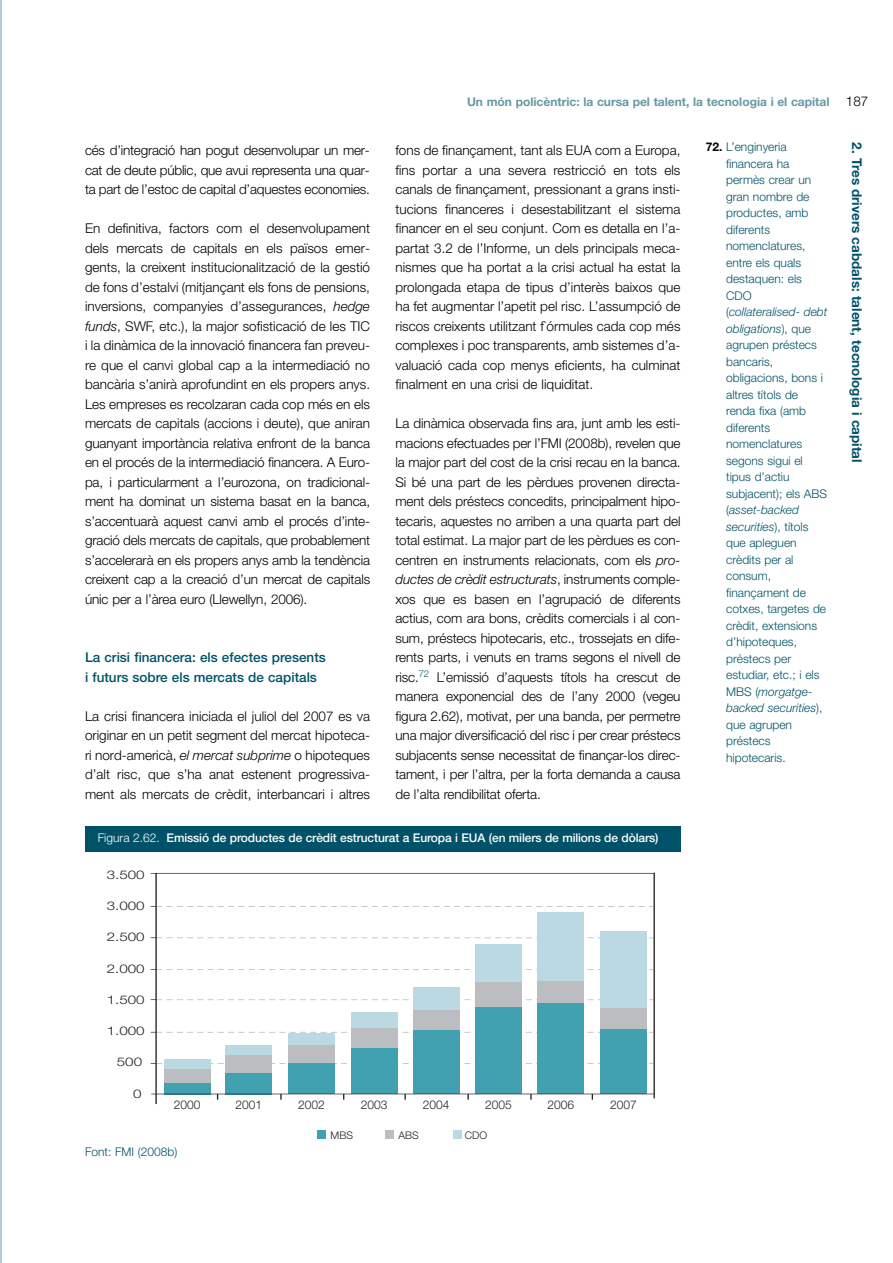
<style>
.page{position:relative;width:893px;height:1263px;background:#fff}
.page>*{position:absolute;margin:0;border:0;box-sizing:border-box;transform-origin:0 0}
.t1{font:300 13.5px/19.5px "Helvetica Neue";letter-spacing:-.01em;color:#000;text-align:justify}
.t2{font:500 13.5px/19.5px "Helvetica Neue";color:#005269}
.t3{font:700 13.5px "Helvetica Neue";color:#005269}
.t4{font:300 12px/16.5px "Helvetica Neue";color:#005269}
.t5{font:500 12px "Helvetica Neue";letter-spacing:-.01em;color:#fff}
.t6{font:700 12px "Helvetica Neue";color:#6697a5}
.t7{font:300 12px "Helvetica Neue";color:#231f20;scale:1.26 1}
.t8{font:300 12px "Helvetica Neue";color:#231f20}
.t9{font:300 10.5px "Helvetica Neue";color:#231f20}
.s1{font-style:italic}
.s2{font-weight:300;font-size:13.5px;color:#000}
.s3{font-weight:700;color:#000}
.s4{font-weight:300}
</style>
<div class="page">
<hr style="left:0;top:0;width:1px;height:1263px;background:#b3cbd2">
<div style="left:164px;top:1059px;width:47px;height:10px;background:#bad9e2"></div>
<div style="left:164px;top:1069px;width:47px;height:14px;background:#bcbdc0"></div>
<div style="left:164px;top:1083px;width:47px;height:11px;background:#41a1b1"></div>
<div style="left:225px;top:1045px;width:47px;height:10px;background:#bad9e2"></div>
<div style="left:225px;top:1055px;width:47px;height:18px;background:#bcbdc0"></div>
<div style="left:225px;top:1073px;width:47px;height:21px;background:#41a1b1"></div>
<div style="left:288px;top:1033px;width:47px;height:12px;background:#bad9e2"></div>
<div style="left:288px;top:1045px;width:47px;height:18px;background:#bcbdc0"></div>
<div style="left:288px;top:1063px;width:47px;height:31px;background:#41a1b1"></div>
<div style="left:351px;top:1012px;width:46px;height:17px;background:#bad9e2"></div>
<div style="left:351px;top:1028px;width:46px;height:21px;background:#bcbdc0"></div>
<div style="left:351px;top:1049px;width:46px;height:45px;background:#41a1b1"></div>
<div style="left:413px;top:987px;width:47px;height:24px;background:#bad9e2"></div>
<div style="left:413px;top:1010px;width:47px;height:21px;background:#bcbdc0"></div>
<div style="left:413px;top:1030px;width:47px;height:64px;background:#41a1b1"></div>
<div style="left:475px;top:944px;width:47px;height:39px;background:#bad9e2"></div>
<div style="left:475px;top:982px;width:47px;height:26px;background:#bcbdc0"></div>
<div style="left:475px;top:1008px;width:47px;height:86px;background:#41a1b1"></div>
<div style="left:537px;top:913px;width:47px;height:68px;background:#bad9e2"></div>
<div style="left:537px;top:981px;width:47px;height:22px;background:#bcbdc0"></div>
<div style="left:537px;top:1003px;width:47px;height:91px;background:#41a1b1"></div>
<div style="left:600px;top:931px;width:47px;height:78px;background:#bad9e2"></div>
<div style="left:600px;top:1008px;width:47px;height:21px;background:#bcbdc0"></div>
<div style="left:600px;top:1029px;width:47px;height:65px;background:#41a1b1"></div>
<svg style="left:151px;top:1063px;width:502px;height:1px"></svg>
<svg style="left:151px;top:969px;width:502px;height:1px"></svg>
<svg style="left:151px;top:999px;width:502px;height:1px"></svg>
<svg style="left:151px;top:1032px;width:502px;height:1px"></svg>
<hr style="left:151px;top:1093px;width:503px;height:1px;background:#231f20">
<hr style="left:156px;top:873px;width:1px;height:231px;background:#231f20">
<hr style="left:151px;top:873px;width:504px;height:1px;background:#231f20">
<svg style="left:151px;top:937px;width:502px;height:1px"></svg>
<svg style="left:151px;top:906px;width:502px;height:1px"></svg>
<hr style="left:654px;top:873px;width:1px;height:225px;background:#231f20">
<div style="left:318px;top:1130px;width:8px;height:9px;background:#41a1b1"></div>
<div style="left:385px;top:1130px;width:9px;height:9px;background:#bcbdc0"></div>
<div style="left:453px;top:1130px;width:8px;height:9px;background:#bad9e2"></div>
<div style="left:85px;top:826px;width:595px;height:25px;background:#005269"></div>
<p class="t1" style="left:85px;top:142px;width:286px">cés d’integració han pogut desenvolupar un mer&shy;cat de deute públic, que avui representa una quar&shy;ta part de l’estoc de capital d’aquestes economies.</p>
<p class="t1" style="left:85px;top:220px;width:287px">En definitiva, factors com el desenvolupament dels mercats de capitals en els països emer&shy;gents, la creixent institucionalització de la gestió de fons d’estalvi (mitjançant els fons de pensions, inversions, companyies d’assegurances, <span class="s1">hedge funds</span>, SWF, etc.), la major sofisticació de les TIC i la dinàmica de la innovació financera fan preveu&shy;re que el canvi global cap a la intermediació no bancària s’anirà aprofundint en els propers anys.<br>Les empreses es recolzaran cada cop més en els mercats de capitals (accions i deute), que aniran guanyant importància relativa enfront de la banca en el procés de la intermediació financera. A Euro&shy;pa, i particularment a l’eurozona, on tradicional&shy;ment ha dominat un sistema basat en la banca, s’accentuarà aquest canvi amb el procés d’inte&shy;gració dels mercats de capitals, que probablement s’accelerarà en els propers anys amb la tendència creixent cap a la creació d’un mercat de capitals únic per a l’àrea euro (Llewellyn, 2006).</p>
<p class="t2" style="left:85px;top:649px;width:242px">La crisi financera: els efectes presents i futurs sobre els mercats de capitals</p>
<p class="t1" style="left:85px;top:707px;width:286px">La crisi financera iniciada el juliol del 2007 es va originar en un petit segment del mercat hipoteca&shy;ri nord-americà, <span class="s1">el mercat subprime</span> o hipoteques d’alt risc, que s’ha anat estenent progressiva&shy;ment als mercats de crèdit, interbancari i altres</p>
<p class="t6" style="left:467px;top:98px;width:403px">Un món policèntric: la cursa pel talent, la tecnologia i el capital <span class="s2">187</span></p>
<p class="t1" style="left:395px;top:142px;width:287px">fons de finançament, tant als EUA com a Europa, fins portar a una severa restricció en tots els canals de finançament, pressionant a grans insti&shy;tucions financeres i desestabilitzant el sistema financer en el seu conjunt. Com es detalla en l’a&shy;partat 3.2 de l’Informe, un dels principals meca&shy;nismes que ha portat a la crisi actual ha estat la prolongada etapa de tipus d’interès baixos que ha fet augmentar l’apetit pel risc. L’assumpció de riscos creixents utilitzant f`órmules cada cop més complexes i poc transparents, amb sistemes d’a&shy;valuació cada cop menys eficients, ha culminat finalment en una crisi de liquiditat.</p>
<p class="t1" style="left:395px;top:415px;width:287px">La dinàmica observada fins ara, junt amb les esti&shy;macions efectuades per l’FMI (2008b), revelen que la major part del cost de la crisi recau en la banca.<br>Si bé una part de les pèrdues provenen directa&shy;ment dels préstecs concedits, principalment hipo&shy;tecaris, aquestes no arriben a una quarta part del total estimat. La major part de les pèrdues es con&shy;centren en instruments relacionats, com els <span class="s1">pro&shy;ductes de crèdit estructurats</span>, instruments comple&shy;xos que es basen en l’agrupació de diferents actius, com ara bons, crèdits comercials i al con&shy;sum, préstecs hipotecaris, etc., trossejats en dife&shy;rents parts, i venuts en trams segons el nivell de risc.<sup>72</sup> L’emissió d’aquests títols ha crescut de manera exponencial des de l’any 2000 (vegeu figura 2.62), motivat, per una banda, per permetre una major diversificació del risc i per crear préstecs subjacents sense necessitat de finançar-los direc&shy;tament, i per l’altra, per la forta demanda a causa de l’alta rendibilitat oferta.</p>
<p class="t4" style="left:726px;top:140px;width:103px;text-indent:-20px"><span class="s3">72.</span> L’enginyeria financera ha permès crear un gran nombre de productes, amb diferents nomenclatures, entre els quals destaquen: els<br>CDO (<span class="s1">collateralised- debt obligations</span>), que agrupen préstecs bancaris, obligacions, bons i altres títols de renda fixa (amb diferents nomenclatures segons sigui el tipus d’actiu subjacent); els ABS (<span class="s1">asset-backed securities</span>), títols que apleguen crèdits per al consum, finançament de cotxes, targetes de crèdit, extensions d’hipoteques, préstecs per estudiar, etc.; i els<br>MBS (<span class="s1">morgatge&shy;backed securities</span>), que agrupen préstecs hipotecaris.</p>
<p class="t3" style="left:862px;top:142px;width:322px;rotate:90deg">2. Tres drivers cabdals: talent, tecnologia i capital</p>
<p class="t5" style="left:98px;top:833px;width:562px"><span class="s4">Figura 2.62.</span> Emissió de productes de crèdit estructurat a Europa i EUA (en milers de milions de dòlars)</p>
<p class="t7" style="left:107px;top:870px;width:32px">3.500</p>
<p class="t7" style="left:107px;top:902px;width:32px">3.000</p>
<p class="t7" style="left:107px;top:933px;width:32px">2.500</p>
<p class="t7" style="left:107px;top:964px;width:32px">2.000</p>
<p class="t7" style="left:107px;top:995px;width:32px">1.500</p>
<p class="t7" style="left:107px;top:1026px;width:32px">1.000</p>
<p class="t7" style="left:117px;top:1058px;width:22px">500</p>
<p class="t7" style="left:133px;top:1089px;width:8px">0</p>
<p class="t8" style="left:174px;top:1100px;width:28px">2000</p>
<p class="t8" style="left:235px;top:1100px;width:28px">2001</p>
<p class="t8" style="left:298px;top:1100px;width:28px">2002</p>
<p class="t8" style="left:361px;top:1100px;width:28px">2003</p>
<p class="t8" style="left:423px;top:1100px;width:28px">2004</p>
<p class="t8" style="left:485px;top:1100px;width:28px">2005</p>
<p class="t8" style="left:547px;top:1100px;width:28px">2006</p>
<p class="t8" style="left:610px;top:1100px;width:28px">2007</p>
<p class="t9" style="left:331px;top:1131px;width:24px">MBS</p>
<p class="t9" style="left:399px;top:1131px;width:22px">ABS</p>
<p class="t9" style="left:465px;top:1131px;width:24px">CDO</p>
<p class="t4" style="left:85px;top:1145px;width:94px">Font: FMI (2008b)</p>
</div>
